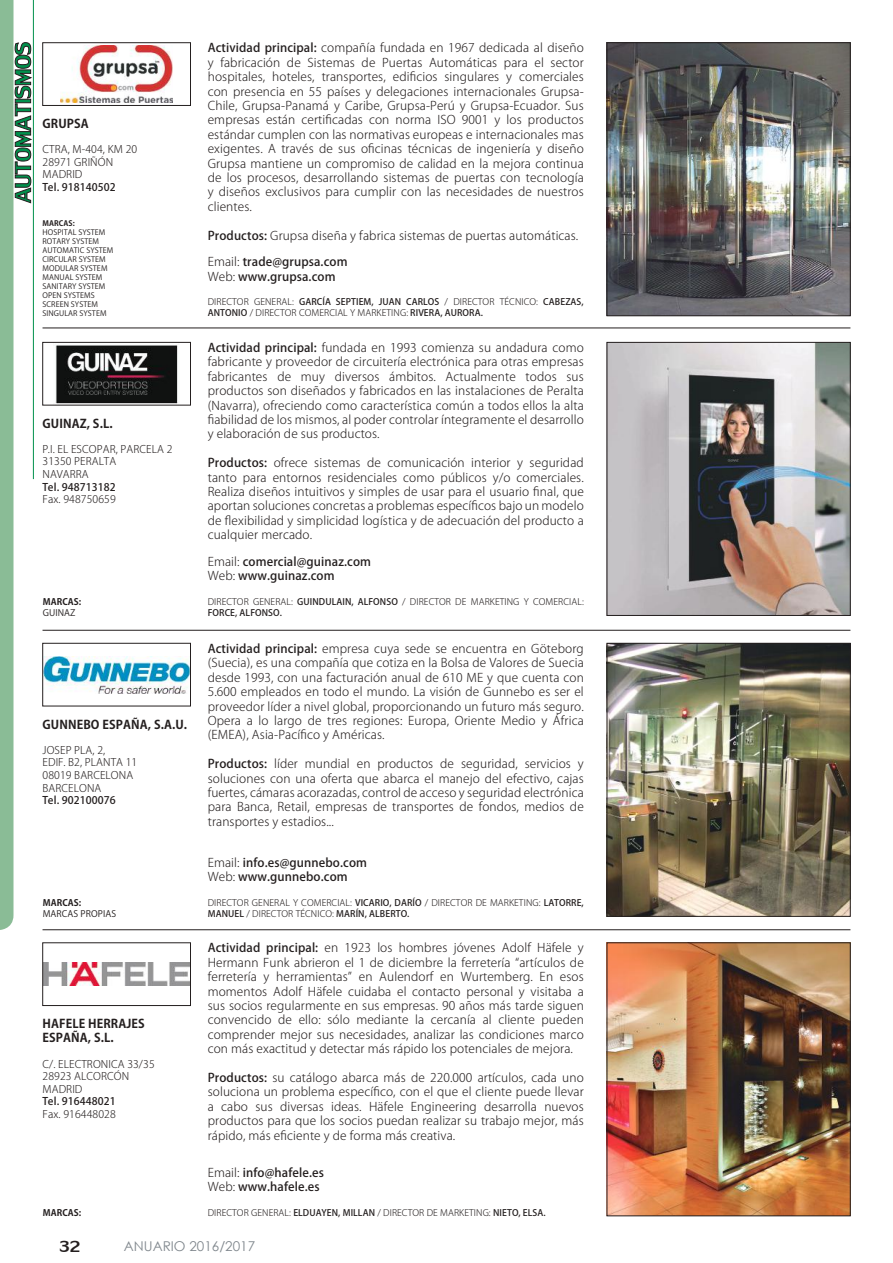
<style>
.page{position:relative;width:893px;height:1263px;background:#fff}
.page>*{position:absolute;margin:0;border:0;box-sizing:border-box;transform-origin:0 0}
.t1{font:24px "Lily UPC";color:#241f1f}
.t2{font:13.5px "Century Gothic";color:#80878d}
.t3{font:300 12px/14.4px "Koz Go Pro";letter-spacing:.01em;color:#241f1f;text-align:justify}
.t4{font:500 12px/14.4px "Koz Go Pro";letter-spacing:.01em;color:#241f1f}
.t5{font:700 12px/14.4px "Koz Go Pro";letter-spacing:.01em;color:#241f1f}
.t6{font:300 10.5px/12.6px "Koz Go Pro";letter-spacing:.01em;color:#241f1f}
.t7{font:500 10.5px "Koz Go Pro";letter-spacing:.01em;color:#241f1f}
.t8{font:300 9px/10.5px "Koz Go Pro";letter-spacing:.01em;color:#241f1f}
.t9{font:700 9px "Koz Go Pro";letter-spacing:.01em;color:#241f1f}
.t10{font:9px "Koz Go Pro";letter-spacing:.01em;color:#241f1f}
.t11{font:7.5px/9px "Koz Go Pro";letter-spacing:.01em;color:#241f1f}
.t12{font:700 7.5px "Koz Go Pro";letter-spacing:.01em;color:#241f1f}
.s1{font-weight:500}
.s2{font-weight:300}
</style>
<div class="page">
<svg style="left:0;top:0;width:31px;height:930px"></svg>
<hr style="left:33px;top:0;width:1px;height:479px;background:#00904c">
<hr style="left:43px;top:328px;width:807px;height:1px;background:#241f1f">
<hr style="left:43px;top:630px;width:807px;height:1px;background:#241f1f">
<hr style="left:43px;top:929px;width:807px;height:1px;background:#241f1f">
<img style="left:609px;top:45px;width:239px;height:269px">
<div style="left:607px;top:43px;width:243px;height:273px;border:1px solid #241f1f"></div>
<img style="left:61px;top:46px;width:111px;height:57px">
<div style="left:43px;top:43px;width:148px;height:63px;border:1px solid #241f1f"></div>
<img style="left:609px;top:344px;width:239px;height:270px">
<div style="left:607px;top:342px;width:243px;height:274px;border:1px solid #241f1f"></div>
<img style="left:55px;top:345px;width:123px;height:58px">
<div style="left:43px;top:342px;width:148px;height:63px;border:1px solid #241f1f"></div>
<img style="left:609px;top:645px;width:239px;height:269px">
<div style="left:607px;top:643px;width:243px;height:273px;border:1px solid #241f1f"></div>
<img style="left:45px;top:656px;width:144px;height:37px">
<div style="left:43px;top:643px;width:148px;height:63px;border:1px solid #241f1f"></div>
<img style="left:609px;top:944px;width:239px;height:270px">
<div style="left:607px;top:942px;width:243px;height:274px;border:1px solid #241f1f"></div>
<img style="left:45px;top:963px;width:144px;height:23px">
<div style="left:43px;top:942px;width:148px;height:64px;border:1px solid #241f1f"></div>
<p class="t5" style="left:43px;top:117px;width:48px">GRUPSA</p>
<p class="t6" style="left:43px;top:143px;width:96px">CTRA, M-404, KM 20<br>28971 GRIÑÓN<br>MADRID</p>
<p class="t7" style="left:43px;top:180px;width:75px">Tel. 918140502</p>
<p class="t12" style="left:43px;top:218px;width:34px">MARCAS:</p>
<p class="t11" style="left:43px;top:228px;width:72px">HOSPITAL SYSTEM<br>ROTARY SYSTEM<br>AUTOMATIC SYSTEM<br>CIRCULAR SYSTEM<br>MODULAR SYSTEM<br>MANUAL SYSTEM<br>SANITARY SYSTEM<br>OPEN SYSTEMS<br>SCREEN SYSTEM<br>SINGULAR SYSTEM</p>
<p class="t5" style="left:43px;top:417px;width:72px">GUINAZ, S.L.</p>
<p class="t6" style="left:43px;top:443px;width:131px">P.I. EL ESCOPAR, PARCELA 2<br>31350 PERALTA<br>NAVARRA</p>
<p class="t7" style="left:43px;top:480px;width:75px">Tel. 948713182</p>
<p class="t6" style="left:43px;top:493px;width:75px">Fax. 948750659</p>
<p class="t9" style="left:43px;top:596px;width:40px">MARCAS:</p>
<p class="t10" style="left:43px;top:607px;width:34px">GUINAZ</p>
<p class="t5" style="left:43px;top:718px;width:146px">GUNNEBO ESPAÑA, S.A.U.</p>
<p class="t6" style="left:43px;top:744px;width:96px">JOSEP PLA, 2,<br>EDIF. B2, PLANTA 11<br>08019 BARCELONA<br>BARCELONA</p>
<p class="t7" style="left:43px;top:793px;width:75px">Tel. 902100076</p>
<p class="t9" style="left:43px;top:897px;width:40px">MARCAS:</p>
<p class="t10" style="left:43px;top:908px;width:75px">MARCAS PROPIAS</p>
<p class="t5" style="left:43px;top:1017px;width:104px">HAFELE HERRAJES<br>ESPAÑA, S.L.</p>
<p class="t6" style="left:43px;top:1057px;width:114px">C/. ELECTRONICA 33/35<br>28923 ALCORCÓN<br>MADRID</p>
<p class="t7" style="left:43px;top:1095px;width:75px">Tel. 916448021</p>
<p class="t6" style="left:43px;top:1108px;width:75px">Fax. 916448028</p>
<p class="t3" style="left:208px;top:41px;width:378px"><span class="s1">Actividad principal:</span> compañía fundada en 1967 dedicada al diseño y fabricación de Sistemas de Puertas Automáticas para el sector hospitales, hoteles, transportes, edificios singulares y comerciales con presencia en 55 países y delegaciones internacionales Grupsa-Chile, Grupsa-Panamá y Caribe, Grupsa-Perú y Grupsa-Ecuador. Sus empresas están certificadas con norma ISO 9001 y los productos estándar cumplen con las normativas europeas e internacionales mas exigentes. A través de sus oficinas técnicas de ingeniería y diseño Grupsa mantiene un compromiso de calidad en la mejora continua de los procesos, desarrollando sistemas de puertas con tecnología y diseños exclusivos para cumplir con las necesidades de nuestros clientes.</p>
<p class="t3" style="left:208px;top:228px;width:372px"><span class="s1">Productos:</span> Grupsa diseña y fabrica sistemas de puertas automáticas.</p>
<p class="t4" style="left:208px;top:255px;width:141px"><span class="s2">Email:</span> trade@grupsa.com<br><span class="s2">Web:</span> www.grupsa.com</p>
<p class="t8" style="left:208px;top:297px;width:378px">DIRECTOR GENERAL: <span class="s1">GARCÍA SEPTIEM, JUAN CARLOS</span> / DIRECTOR TÉCNICO: <span class="s1">CABEZAS,<br>ANTONIO</span> / DIRECTOR COMERCIAL Y MARKETING: <span class="s1">RIVERA, AURORA.</span></p>
<p class="t3" style="left:208px;top:340px;width:378px"><span class="s1">Actividad principal:</span> fundada en 1993 comienza su andadura como fabricante y proveedor de circuitería electrónica para otras empresas fabricantes de muy diversos ámbitos. Actualmente todos sus productos son diseñados y fabricados en las instalaciones de Peralta (Navarra), ofreciendo como característica común a todos ellos la alta fiabilidad de los mismos, al poder controlar íntegramente el desarrollo y elaboración de sus productos.</p>
<p class="t3" style="left:208px;top:456px;width:378px"><span class="s1">Productos:</span> ofrece sistemas de comunicación interior y seguridad tanto para entornos residenciales como públicos y/o comerciales.<br>Realiza diseños intuitivos y simples de usar para el usuario final, que aportan soluciones concretas a problemas específicos bajo un modelo de flexibilidad y simplicidad logística y de adecuación del producto a cualquier mercado.</p>
<p class="t4" style="left:208px;top:555px;width:165px"><span class="s2">Email:</span> comercial@guinaz.com<br><span class="s2">Web:</span> www.guinaz.com</p>
<p class="t8" style="left:208px;top:597px;width:378px">DIRECTOR GENERAL: <span class="s1">GUINDULAIN, ALFONSO</span> / DIRECTOR DE MARKETING Y COMERCIAL:<br><span class="s1">FORCE, ALFONSO.</span></p>
<p class="t3" style="left:208px;top:641px;width:378px"><span class="s1">Actividad principal:</span> empresa cuya sede se encuentra en Göteborg (Suecia), es una compañía que cotiza en la Bolsa de Valores de Suecia desde 1993, con una facturación anual de 610 ME y que cuenta con 5.600 empleados en todo el mundo. La visión de Gunnebo es ser el proveedor líder a nivel global, proporcionando un futuro más seguro.<br>Opera a lo largo de tres regiones: Europa, Oriente Medio y África (EMEA), Asia-Pacífico y Américas.</p>
<p class="t3" style="left:208px;top:757px;width:378px"><span class="s1">Productos:</span> líder mundial en productos de seguridad, servicios y soluciones con una oferta que abarca el manejo del efectivo, cajas fuertes, cámaras acorazadas, control de acceso y seguridad electrónica para Banca, Retail, empresas de transportes de fondos, medios de transportes y estadios...</p>
<p class="t4" style="left:208px;top:856px;width:161px"><span class="s2">Email:</span> info.es@gunnebo.com<br><span class="s2">Web:</span> www.gunnebo.com</p>
<p class="t8" style="left:208px;top:897px;width:378px">DIRECTOR GENERAL Y COMERCIAL: <span class="s1">VICARIO, DARÍO</span> / DIRECTOR DE MARKETING: <span class="s1">LATORRE,<br>MANUEL</span> / DIRECTOR TÉCNICO: <span class="s1">MARÍN, ALBERTO.</span></p>
<p class="t3" style="left:208px;top:941px;width:378px"><span class="s1">Actividad principal:</span> en 1923 los hombres jóvenes Adolf Häfele y Hermann Funk abrieron el 1 de diciembre la ferretería “artículos de ferretería y herramientas” en Aulendorf en Wurtemberg. En esos momentos Adolf Häfele cuidaba el contacto personal y visitaba a sus socios regularmente en sus empresas. 90 años más tarde siguen convencido de ello: sólo mediante la cercanía al cliente pueden comprender mejor sus necesidades, analizar las condiciones marco con más exactitud y detectar más rápido los potenciales de mejora.</p>
<p class="t3" style="left:208px;top:1070px;width:378px"><span class="s1">Productos:</span> su catálogo abarca más de 220.000 artículos, cada uno soluciona un problema específico, con el que el cliente puede llevar a cabo sus diversas ideas. Häfele Engineering desarrolla nuevos productos para que los socios puedan realizar su trabajo mejor, más rápido, más eficiente y de forma más creativa.</p>
<p class="t4" style="left:208px;top:1166px;width:118px"><span class="s2">Email:</span> info@hafele.es<br><span class="s2">Web:</span> www.hafele.es</p>
<p class="t9" style="left:43px;top:1207px;width:40px">MARCAS:</p>
<p class="t8" style="left:208px;top:1207px;width:339px">DIRECTOR GENERAL: <span class="s1">ELDUAYEN, MILLAN</span> / DIRECTOR DE MARKETING: <span class="s1">NIETO, ELSA.</span></p>
<h1 class="t1" style="left:59px;top:1232px;width:23px">32</h1>
<p class="t2" style="left:124px;top:1236px;width:133px">ANUARIO 2016/2017</p>
</div>
